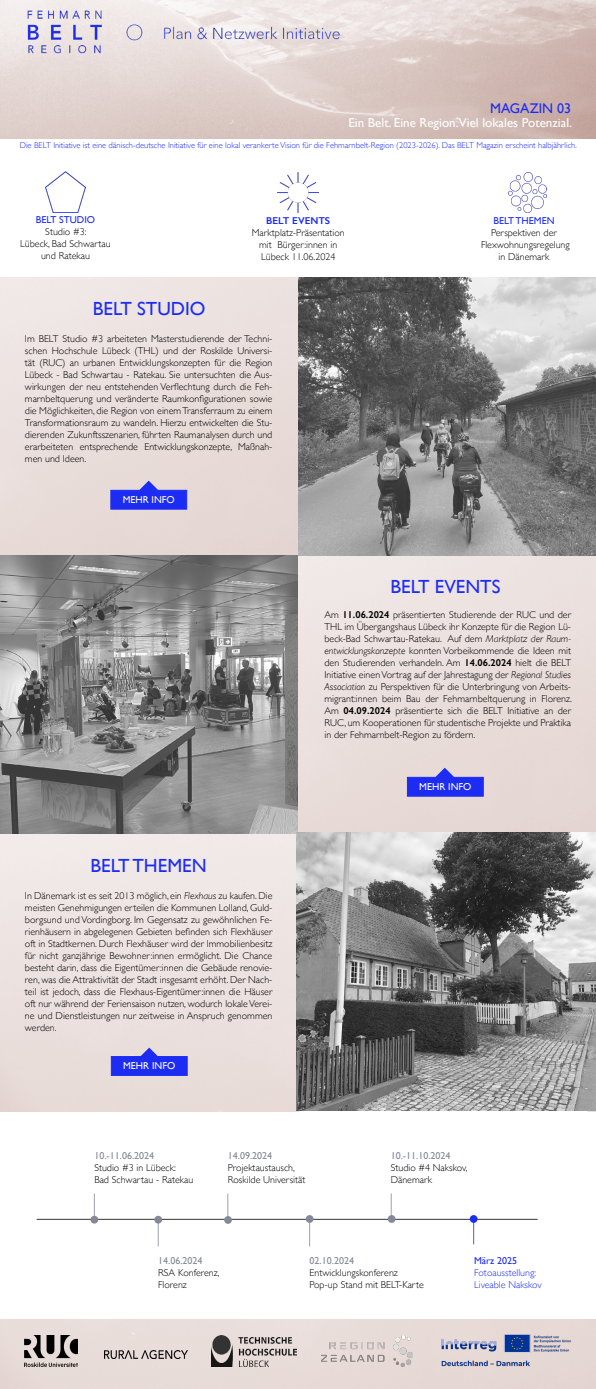
<style>
.page{position:relative;width:596px;height:1389px;background:#fff}
.page>*{position:absolute;margin:0;border:0;box-sizing:border-box;transform-origin:0 0}
.t1{font:19px "Gill Sans";color:#1d2cf3}
.t2{font:14px "Gill Sans";color:#1d2cf3}
.t3{font:13px "Gill Sans";color:#fff}
.t4{font:300 10px/12px "Gill Sans";color:#000}
.t5{font:10px "Gill Sans";color:#858897}
.t6{font:300 10px/12px "Gill Sans";color:#1d2cf3}
.t7{font:10px "Gill Sans";color:#1d2cf3}
.t8{font:10px "Gill Sans";color:#fff}
.t9{font:600 10px "Gill Sans";color:#1d2cf3}
.t10{font:300 8.5px "Gill Sans";color:#1d2cf3}
.s1{font-weight:600}
.s2{font-style:italic}
</style>
<div class="page">
<div style="left:0;top:1319px;width:595px;height:70px;background:#e8dbd8"></div>
<img style="left:0;top:278px;width:298px;height:833px">
<img style="left:298px;top:278px;width:297px;height:554px">
<hr style="left:37px;top:1219px;width:500px;height:1px;background:#000">
<div style="left:387px;top:1215px;width:8px;height:8px;background:#858897;border-radius:50%"></div>
<div style="left:90px;top:1216px;width:8px;height:8px;background:#858897;border-radius:50%"></div>
<div style="left:154px;top:1216px;width:8px;height:8px;background:#858897;border-radius:50%"></div>
<div style="left:224px;top:1216px;width:8px;height:8px;background:#858897;border-radius:50%"></div>
<img style="left:0;top:0;width:595px;height:139px">
<img style="left:45px;top:172px;width:40px;height:40px">
<img style="left:508px;top:173px;width:37px;height:40px">
<svg style="left:390px;top:1193px;width:1px;height:23px"></svg>
<img style="left:25px;top:1335px;width:53px;height:31px">
<img style="left:211px;top:1336px;width:86px;height:30px">
<img style="left:321px;top:1336px;width:91px;height:30px">
<img style="left:440px;top:1327px;width:152px;height:50px">
<img style="left:25px;top:11px;width:326px;height:44px">
<div style="left:305px;top:1215px;width:8px;height:8px;background:#858897;border-radius:50%"></div>
<svg style="left:94px;top:1194px;width:1px;height:22px"></svg>
<svg style="left:158px;top:1223px;width:1px;height:23px"></svg>
<svg style="left:227px;top:1194px;width:1px;height:22px"></svg>
<svg style="left:309px;top:1223px;width:1px;height:23px"></svg>
<img style="left:277px;top:173px;width:41px;height:40px">
<img style="left:105px;top:1350px;width:83px;height:9px">
<div style="left:469px;top:1215px;width:8px;height:8px;background:#1d2cf3;border-radius:50%"></div>
<svg style="left:473px;top:1223px;width:1px;height:21px"></svg>
<img style="left:296px;top:832px;width:299px;height:278px">
<div style="left:110px;top:490px;width:77px;height:20px;background:#1d2cf3;border:1px solid #1d2cf3"></div>
<div style="left:406px;top:777px;width:77px;height:20px;background:#1d2cf3;border:1px solid #1d2cf3"></div>
<div style="left:111px;top:1056px;width:76px;height:20px;background:#1d2cf3"></div>
<svg style="left:435px;top:768px;width:18px;height:11px"></svg>
<svg style="left:140px;top:1048px;width:18px;height:10px"></svg>
<svg style="left:139px;top:481px;width:19px;height:11px"></svg>
<h2 class="t2" style="left:490px;top:100px;width:82px">MAGAZIN 03</h2>
<h3 class="t3" style="left:348px;top:115px;width:225px">Ein Belt. Eine Region.Viel lokales Potenzial.</h3>
<p class="t10" style="left:20px;top:138px;width:558px">Die BELT Initiative ist eine dänisch-deutsche Initiative für eine lokal verankerte Vision für die Fehmarnbelt-Region (2023-2026). Das BELT Magazin erscheint halbjährlich.</p>
<p class="t7" style="left:36px;top:214px;width:61px">BELT STUDIO</p>
<p class="t4" style="left:20px;top:225px;width:92px;text-align:center">Studio #3:<br>Lübeck, Bad Schwartau und Ratekau</p>
<h1 class="t1" style="left:93px;top:297px;width:114px">BELT STUDIO</h1>
<p class="t9" style="left:266px;top:214px;width:66px">BELT EVENTS</p>
<p class="t4" style="left:251px;top:226px;width:94px;text-align:center">Marktplatz-Präsentation mit Bürger:innen in<br>Lübeck 11.06.2024</p>
<p class="t4" style="left:25px;top:332px;width:249px;text-align:justify">Im BELT Studio #3 arbeiteten Masterstudierende der Techni&shy;schen Hochschule Lübeck (THL) und der Roskilde Universi&shy;tät (RUC) an urbanen Entwicklungskonzepten für die Region Lübeck - Bad Schwartau - Ratekau. Sie untersuchten die Aus&shy;wirkungen der neu entstehenden Verflechtung durch die Feh&shy;marnbeltquerung und veränderte Raumkonfigurationen sowie die Möglichkeiten, die Region von einem Transferraum zu einem Transformationsraum zu wandeln. Hierzu entwickelten die Stu&shy;dierenden Zukunftsszenarien, führten Raumanalysen durch und erarbeiteten entsprechende Entwicklungskonzepte, Maßnah&shy;men und Ideen.</p>
<p class="t8" style="left:123px;top:494px;width:54px">MEHR INFO</p>
<p class="t7" style="left:493px;top:215px;width:63px">BELT THEMEN</p>
<p class="t4" style="left:480px;top:226px;width:90px;text-align:center">Perspektiven der<br>Flexwohnungsregelung in Dänemark</p>
<h1 class="t1" style="left:390px;top:576px;width:111px">BELT EVENTS</h1>
<p class="t4" style="left:324px;top:608px;width:249px;text-align:justify">Am <span class="s1">11.06.2024</span> präsentierten Studierende der RUC und der THL im Übergangshaus Lübeck ihr Konzepte für die Region Lü&shy;beck-Bad Schwartau-Ratekau. Auf dem <span class="s2">Marktplatz der Raum&shy;entwicklungskonzepte</span> konnten Vorbeikommende die Ideen mit den Studierenden verhandeln. Am <span class="s1">14.06.2024</span> hielt die BELT Initiative einen Vortrag auf der Jahrestagung der <span class="s2">Regional Studies Association</span> zu Perspektiven für die Unterbringung von Arbeits&shy;migrant:innen beim Bau der Fehmarnbeltquerung in Florenz.<br>Am <span class="s1">04.09.2024</span> präsentierte sich die BELT Initiative an der RUC, um Kooperationen für studentische Projekte und Praktika in der Fehmarnbelt-Region zu fördern.</p>
<h1 class="t1" style="left:90px;top:855px;width:117px">BELT THEMEN</h1>
<p class="t4" style="left:25px;top:889px;width:249px;text-align:justify">In Dänemark ist es seit 2013 möglich, ein <span class="s2">Flexhaus</span> zu kaufen. Die meisten Genehmigungen erteilen die Kommunen Lolland, Guld&shy;borgsund und Vordingborg. Im Gegensatz zu gewöhnlichen Fe&shy;rienhäusern in abgelegenen Gebieten befinden sich Flexhäuser oft in Stadtkernen. Durch Flexhäuser wird der Immobilienbesitz für nicht ganzjährige Bewohner:innen ermöglicht. Die Chance besteht darin, dass die Eigentümer:innen die Gebäude renovie&shy;ren, was die Attraktivität der Stadt insgesamt erhöht. Der Nach&shy;teil ist jedoch, dass die Flexhaus-Eigentümer:innen die Häuser oft nur während der Feriensaison nutzen, wodurch lokale Verei&shy;ne und Dienstleistungen nur zeitweise in Anspruch genommen werden.</p>
<p class="t8" style="left:123px;top:1060px;width:54px">MEHR INFO</p>
<p class="t5" style="left:94px;top:1150px;width:61px">10.-11.06.2024</p>
<p class="t4" style="left:94px;top:1161px;width:100px">Studio #3 in Lübeck:<br>Bad Schwartau - Ratekau</p>
<p class="t5" style="left:228px;top:1150px;width:46px">14.09.2024</p>
<p class="t4" style="left:228px;top:1161px;width:79px">Projektaustausch,<br>Roskilde Universität</p>
<p class="t8" style="left:419px;top:781px;width:54px">MEHR INFO</p>
<p class="t5" style="left:390px;top:1150px;width:61px">10.-11.10.2024</p>
<p class="t4" style="left:390px;top:1161px;width:78px">Studio #4 Nakskov,<br>Dänemark</p>
<p class="t5" style="left:158px;top:1254px;width:46px">14.06.2024</p>
<p class="t4" style="left:158px;top:1266px;width:63px">RSA Konferenz,<br>Florenz</p>
<p class="t5" style="left:309px;top:1254px;width:46px">02.10.2024</p>
<p class="t4" style="left:309px;top:1266px;width:116px">Entwicklungskonferenz<br>Pop-up Stand mit BELT-Karte</p>
<p class="t7" style="left:474px;top:1254px;width:44px">März 2025</p>
<p class="t6" style="left:474px;top:1266px;width:69px">Fotoausstellung:<br>Liveable Nakskov</p>
</div>
